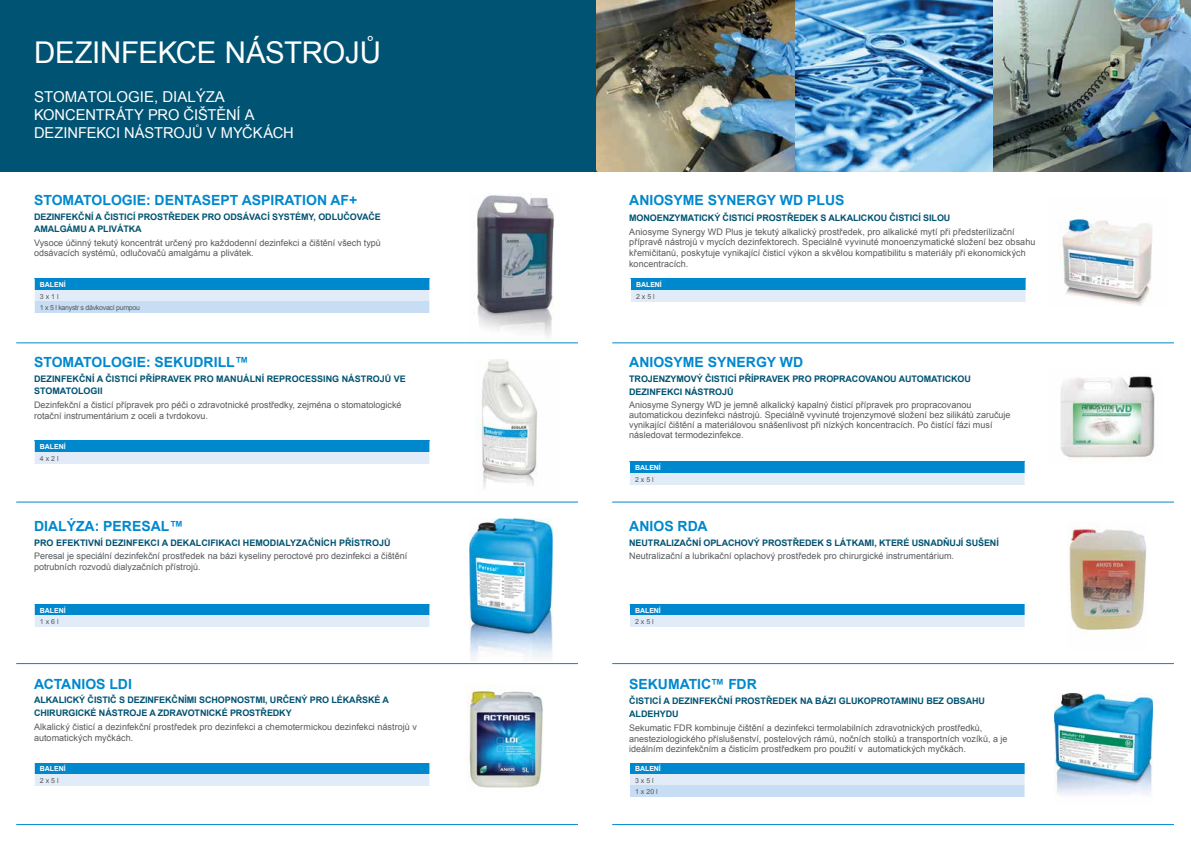
<style>
.page{position:relative;width:1191px;height:842px;background:#fff}
.page>*{position:absolute;margin:0;border:0;box-sizing:border-box;transform-origin:0 0}
.t1{font:30px "Arial";letter-spacing:-.01em;color:#fff}
.t2{font:15px/18px "Arial";color:#fff}
.t3{font:700 14px "Arial";color:#0088ce}
.t4{font:9px/10.8px "Arial";color:#58595b}
.t5{font:700 9px/13px "Arial";letter-spacing:-.01em;color:#005372}
.t6{font:7px/11.3px "Arial";letter-spacing:-.04em;color:#58595b}
.t7{font:700 7px "Arial";letter-spacing:-.01em;color:#fff}
</style>
<div class="page">
<img style="left:469px;top:518px;width:83px;height:141px">
<img style="left:475px;top:359px;width:62px;height:129px">
<hr style="left:612px;top:502px;width:562px;height:1px;background:#0088ce">
<hr style="left:16px;top:502px;width:562px;height:1px;background:#0088ce">
<hr style="left:612px;top:663px;width:562px;height:1px;background:#0088ce">
<hr style="left:16px;top:663px;width:562px;height:1px;background:#0088ce">
<hr style="left:612px;top:824px;width:562px;height:1px;background:#0088ce">
<hr style="left:16px;top:824px;width:562px;height:1px;background:#0088ce">
<hr style="left:612px;top:342px;width:562px;height:1px;background:#0088ce">
<div style="left:34px;top:279px;width:396px;height:11px;background:#0088ce"></div>
<div style="left:34px;top:290px;width:396px;height:11px;background:#e1ecf8"></div>
<div style="left:34px;top:301px;width:396px;height:12px;background:#c7ddf3"></div>
<svg style="left:34px;top:279px;width:1px;height:34px"></svg>
<div style="left:630px;top:279px;width:396px;height:11px;background:#0088ce"></div>
<div style="left:630px;top:290px;width:396px;height:11px;background:#e1ecf8"></div>
<svg style="left:630px;top:279px;width:1px;height:22px"></svg>
<div style="left:34px;top:441px;width:396px;height:11px;background:#0088ce"></div>
<div style="left:34px;top:452px;width:396px;height:11px;background:#e1ecf8"></div>
<svg style="left:34px;top:441px;width:1px;height:22px"></svg>
<div style="left:629px;top:462px;width:396px;height:11px;background:#0088ce"></div>
<div style="left:629px;top:473px;width:396px;height:11px;background:#e1ecf8"></div>
<svg style="left:629px;top:462px;width:1px;height:22px"></svg>
<svg style="left:1024px;top:462px;width:1px;height:23px"></svg>
<div style="left:34px;top:604px;width:396px;height:12px;background:#0088ce"></div>
<div style="left:34px;top:616px;width:396px;height:11px;background:#e1ecf8"></div>
<svg style="left:34px;top:604px;width:1px;height:23px"></svg>
<div style="left:629px;top:604px;width:396px;height:12px;background:#0088ce"></div>
<div style="left:629px;top:616px;width:396px;height:11px;background:#e1ecf8"></div>
<svg style="left:629px;top:604px;width:1px;height:23px"></svg>
<svg style="left:1024px;top:604px;width:1px;height:22px"></svg>
<div style="left:34px;top:763px;width:396px;height:11px;background:#0088ce"></div>
<div style="left:34px;top:774px;width:396px;height:11px;background:#e1ecf8"></div>
<svg style="left:34px;top:763px;width:1px;height:22px"></svg>
<div style="left:629px;top:763px;width:396px;height:11px;background:#0088ce"></div>
<div style="left:629px;top:774px;width:396px;height:11px;background:#e1ecf8"></div>
<div style="left:629px;top:785px;width:396px;height:12px;background:#c7ddf3"></div>
<svg style="left:629px;top:763px;width:1px;height:34px"></svg>
<svg style="left:1024px;top:763px;width:1px;height:34px"></svg>
<img style="left:595px;top:0;width:596px;height:171px">
<div style="left:0;top:0;width:595px;height:171px;background:#005372"></div>
<img style="left:477px;top:193px;width:77px;height:144px">
<img style="left:1055px;top:694px;width:97px;height:101px">
<img style="left:1068px;top:522px;width:79px;height:109px">
<img style="left:1060px;top:376px;width:95px;height:82px">
<img style="left:1060px;top:209px;width:92px;height:97px">
<img style="left:466px;top:684px;width:77px;height:104px">
<hr style="left:16px;top:342px;width:562px;height:1px;background:#0088ce">
<h1 class="t1" style="left:34px;top:33px;width:348px">DEZINFEKCE NÁSTROJŮ</h1>
<h2 class="t2" style="left:34px;top:88px;width:261px">STOMATOLOGIE, DIALÝZA<br>KONCENTRÁTY PRO ČIŠTĚNÍ A<br>DEZINFEKCI NÁSTROJŮ V MYČKÁCH</h2>
<h3 class="t3" style="left:34px;top:191px;width:325px">STOMATOLOGIE: DENTASEPT ASPIRATION AF+</h3>
<p class="t5" style="left:34px;top:211px;width:348px;line-height:12px">DEZINFEKČNÍ A ČISTICÍ PROSTŘEDEK PRO ODSÁVACÍ SYSTÉMY, ODLUČOVAČE<br>AMALGÁMU A PLIVÁTKA</p>
<p class="t4" style="left:34px;top:237px;width:348px">Vysoce účinný tekutý koncentrát určený pro každodenní dezinfekci a čištění všech typů odsávacích systémů, odlučovačů amalgámu a plivátek.</p>
<p class="t7" style="left:40px;top:280px;width:27px">BALENÍ</p>
<p class="t6" style="left:40px;top:291px;width:102px">3 x 1 l<br>1 x 5 l kanystr s dávkovací pumpou</p>
<h3 class="t3" style="left:34px;top:353px;width:216px">STOMATOLOGIE: SEKUDRILL™</h3>
<p class="t5" style="left:34px;top:373px;width:373px;line-height:12px">DEZINFEKČNÍ A ČISTICÍ PŘÍPRAVEK PRO MANUÁLNÍ REPROCESSING NÁSTROJŮ VE<br>STOMATOLOGII</p>
<p class="t4" style="left:34px;top:399px;width:369px">Dezinfekční a čisticí přípravek pro péči o zdravotnické prostředky, zejména o stomatologické rotační instrumentárium z oceli a tvrdokovu.</p>
<p class="t7" style="left:40px;top:442px;width:27px">BALENÍ</p>
<p class="t6" style="left:40px;top:453px;width:20px">4 x 2 l</p>
<h3 class="t3" style="left:34px;top:516px;width:151px">DIALÝZA: PERESAL™</h3>
<p class="t5" style="left:34px;top:536px;width:358px">PRO EFEKTIVNÍ DEZINFEKCI A DEKALCIFIKACI HEMODIALYZAČNÍCH PŘÍSTROJŮ</p>
<p class="t4" style="left:34px;top:551px;width:375px">Peresal je speciální dezinfekční prostředek na bázi kyseliny peroctové pro dezinfekci a čištění potrubních rozvodů dialyzačních přístrojů.</p>
<p class="t7" style="left:40px;top:605px;width:27px">BALENÍ</p>
<p class="t6" style="left:40px;top:616px;width:20px">1 x 6 l</p>
<h3 class="t3" style="left:34px;top:675px;width:99px">ACTANIOS LDI</h3>
<p class="t5" style="left:34px;top:694px;width:356px">ALKALICKÝ ČISTIČ S DEZINFEKČNÍMI SCHOPNOSTMI, URČENÝ PRO LÉKAŘSKÉ A<br>CHIRURGICKÉ NÁSTROJE A ZDRAVOTNICKÉ PROSTŘEDKY</p>
<p class="t4" style="left:34px;top:721px;width:384px">Alkalický čisticí a dezinfekční prostředek pro dezinfekci a chemotermickou dezinfekci nástrojů v automatických myčkách.</p>
<p class="t7" style="left:40px;top:764px;width:27px">BALENÍ</p>
<p class="t6" style="left:40px;top:775px;width:20px">2 x 5 l</p>
<h3 class="t3" style="left:629px;top:191px;width:217px">ANIOSYME SYNERGY WD PLUS</h3>
<p class="t5" style="left:629px;top:212px;width:323px">MONOENZYMATICKÝ ČISTICÍ PROSTŘEDEK S ALKALICKOU ČISTICÍ SILOU</p>
<p class="t4" style="left:629px;top:226px;width:407px">Aniosyme Synergy WD Plus je tekutý alkalický prostředek, pro alkalické mytí při předsterilizační přípravě nástrojů v mycích dezinfektorech. Speciálně vyvinuté monoenzymatické složení bez obsahu křemičitanů, poskytuje vynikající čisticí výkon a skvělou kompatibilitu s materiály při ekonomických koncentracích.</p>
<p class="t7" style="left:636px;top:280px;width:27px">BALENÍ</p>
<p class="t6" style="left:636px;top:291px;width:20px">2 x 5 l</p>
<h3 class="t3" style="left:629px;top:353px;width:175px">ANIOSYME SYNERGY WD</h3>
<p class="t5" style="left:629px;top:373px;width:343px">TROJENZYMOVÝ ČISTICÍ PŘÍPRAVEK PRO PROPRACOVANOU AUTOMATICKOU<br>DEZINFEKCI NÁSTROJŮ</p>
<p class="t4" style="left:629px;top:400px;width:383px;line-height:10px">Aniosyme Synergy WD je jemně alkalický kapalný čisticí přípravek pro propracovanou automatickou dezinfekci nástrojů. Speciálně vyvinuté trojenzymové složení bez silikátů zaručuje vynikající čištění a materiálovou snášenlivost při nízkých koncentracích. Po čistící fázi musí následovat termodezinfekce.</p>
<p class="t7" style="left:635px;top:463px;width:27px">BALENÍ</p>
<p class="t6" style="left:635px;top:474px;width:20px">2 x 5 l</p>
<h3 class="t3" style="left:629px;top:516px;width:80px">ANIOS RDA</h3>
<p class="t5" style="left:629px;top:536px;width:371px">NEUTRALIZAČNÍ OPLACHOVÝ PROSTŘEDEK S LÁTKAMI, KTERÉ USNADŇUJÍ SUŠENÍ</p>
<p class="t4" style="left:629px;top:551px;width:326px">Neutralizační a lubrikační oplachový prostředek pro chirurgické instrumentárium.</p>
<p class="t7" style="left:635px;top:605px;width:27px">BALENÍ</p>
<p class="t6" style="left:635px;top:616px;width:20px">2 x 5 l</p>
<h3 class="t3" style="left:629px;top:675px;width:129px">SEKUMATIC™ FDR</h3>
<p class="t5" style="left:629px;top:695px;width:357px">ČISTICÍ A DEZINFEKČNÍ PROSTŘEDEK NA BÁZI GLUKOPROTAMINU BEZ OBSAHU<br>ALDEHYDU</p>
<p class="t4" style="left:629px;top:722px;width:380px">Sekumatic FDR kombinuje čištění a dezinfekci termolabilních zdravotnických prostředků, anesteziologického příslušenství, postelových rámů, nočních stolků a transportních vozíků, a je ideálním dezinfekčním a čisticím prostředkem pro použití v automatických myčkách.</p>
<p class="t7" style="left:635px;top:764px;width:27px">BALENÍ</p>
<p class="t6" style="left:635px;top:775px;width:24px">3 x 5 l<br>1 x 20 l</p>
</div>
